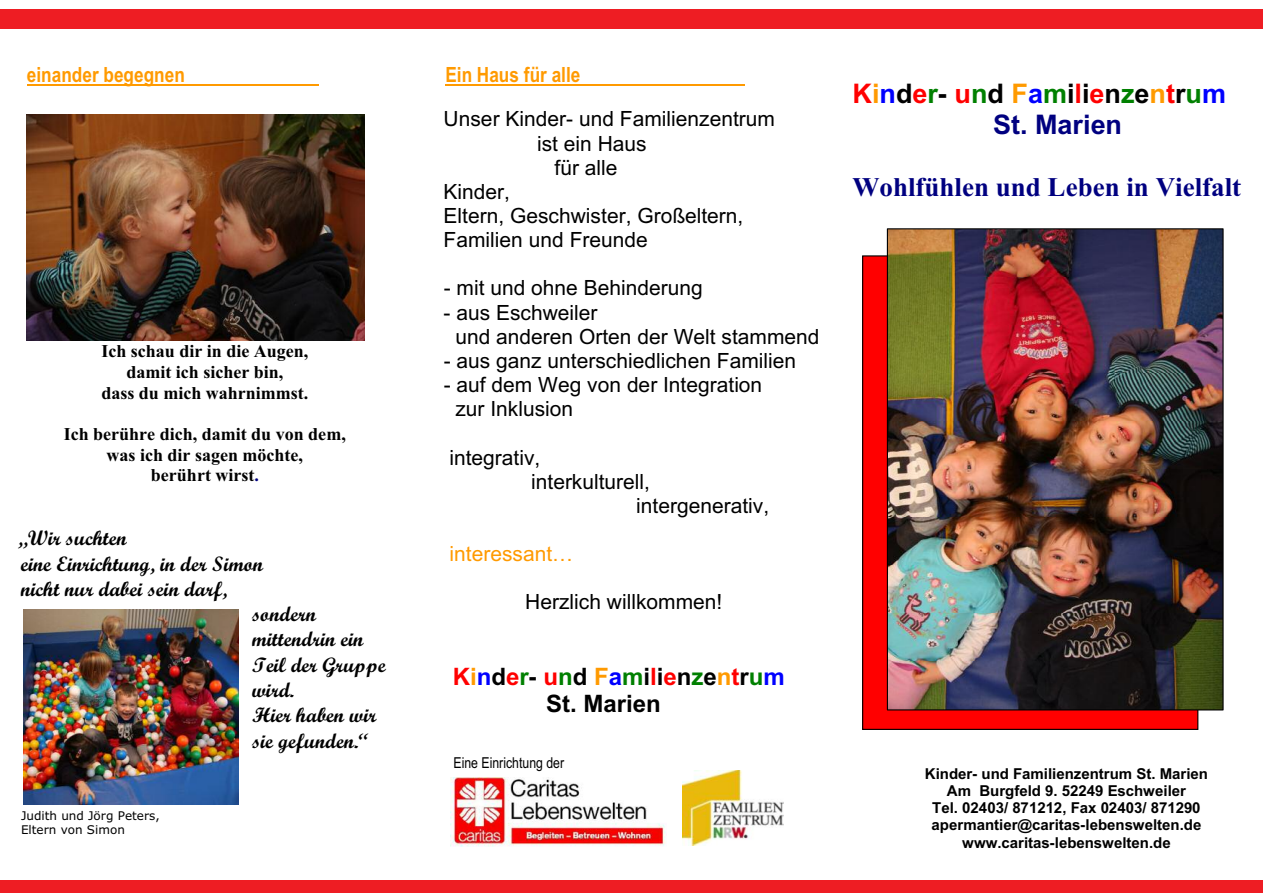
<style>
.page{position:relative;width:1263px;height:893px;background:#fff}
.page>*{position:absolute;margin:0;border:0;box-sizing:border-box;transform-origin:0 0}
.t1{font:27px/31px "Arial Bold+T42+ECNUVM";color:#000080}
.t2{font:27px "Times New Roman Bold+T42+TWOTZQ";color:#000080}
.t3{font:24px/27.6px "Arial Bold+T42+ECNUVM";color:#000}
.t4{font:21px/24.2px "Arial+T42+VFLKJO";color:#000}
.t5{font:21px "Script MT Bold+T42+HOKABT";color:#000}
.t6{font:21px "Arial Narrow Bold+T42+KBMEDS";color:#ff9a00}
.t7{font:21px "Arial+T42+VFLKJO";color:#ff9a00}
.t8{font:18px/20.7px "Times New Roman Bold+T42+TWOTZQ";color:#000;text-align:center}
.t9{font:15px/17.2px "Arial Bold+T42+ECNUVM";color:#000;text-align:center}
.t10{font:15px "Arial Narrow+T42+JUDEDJ";color:#000}
.t11{font:12px/14.5px "Verdana+T42+QCDOFK";color:#000}
.s1{color:#000080}
.s2{color:#f00}
.s3{color:#ff9a00}
.s4{color:#00f}
.s5{color:#008000}
.s6{color:#000}
</style>
<div class="page">
<img style="left:451px;top:778px;width:215px;height:68px">
<img style="left:24px;top:610px;width:215px;height:194px">
<hr style="left:27px;top:84px;width:292px;height:1px;background:#ff9a00">
<img style="left:26px;top:114px;width:339px;height:227px">
<hr style="left:445px;top:84px;width:300px;height:1px;background:#ff9a00">
<img style="left:683px;top:771px;width:100px;height:74px">
<div style="left:863px;top:256px;width:335px;height:473px;background:#f00"></div>
<img style="left:889px;top:230px;width:332px;height:478px">
<div style="left:887px;top:228px;width:336px;height:482px;border:1px solid #000"></div>
<div style="left:0;top:10px;width:1263px;height:19px;background:#ee1d23"></div>
<div style="left:0;top:880px;width:1263px;height:13px;background:#ee1d23"></div>
<p class="t6" style="left:27px;top:58px;width:159px">einander begegnen</p>
<p class="t8" style="left:101px;top:340px;width:208px">Ich schau dir in die Augen, damit ich sicher bin,<br>dass du mich wahrnimmst.</p>
<p class="t8" style="left:64px;top:423px;width:284px">Ich berühre dich, damit du von dem, was ich dir sagen möchte,<br>berührt wirst<span class="s1">.</span></p>
<p class="t5" style="left:18px;top:525px;width:110px">„Wir suchten</p>
<p class="t5" style="left:21px;top:551px;width:244px">eine Einrichtung, in der Simon</p>
<p class="t5" style="left:21px;top:576px;width:208px">nicht nur dabei sein darf,</p>
<p class="t5" style="left:252px;top:601px;width:66px">sondern</p>
<p class="t5" style="left:252px;top:626px;width:113px">mittendrin ein</p>
<p class="t5" style="left:252px;top:652px;width:135px">Teil der Gruppe</p>
<p class="t5" style="left:252px;top:677px;width:43px">wird.</p>
<p class="t5" style="left:252px;top:702px;width:126px">Hier haben wir</p>
<p class="t5" style="left:252px;top:728px;width:118px">sie gefunden.“</p>
<p class="t11" style="left:21px;top:808px;width:140px">Judith und Jörg Peters,<br>Eltern von Simon</p>
<p class="t6" style="left:445px;top:58px;width:136px">Ein Haus für alle</p>
<p class="t4" style="left:444px;top:107px;width:333px">Unser Kinder- und Familienzentrum</p>
<p class="t4" style="left:537px;top:131px;width:111px">ist ein Haus</p>
<p class="t4" style="left:554px;top:156px;width:64px">für alle</p>
<p class="t4" style="left:444px;top:180px;width:68px">Kinder,</p>
<p class="t4" style="left:444px;top:204px;width:301px">Eltern, Geschwister, Großeltern,</p>
<p class="t4" style="left:444px;top:228px;width:206px">Familien und Freunde</p>
<p class="t4" style="left:444px;top:276px;width:261px">- mit und ohne Behinderung</p>
<p class="t4" style="left:455px;top:300px;width:366px;text-indent:-12px">- aus Eschweiler<br>und anderen Orten der Welt stammend</p>
<p class="t4" style="left:444px;top:349px;width:354px">- aus ganz unterschiedlichen Familien</p>
<p class="t4" style="left:455px;top:373px;width:308px;text-indent:-12px">- auf dem Weg von der Integration zur Inklusion</p>
<p class="t4" style="left:449px;top:445px;width:93px">integrativ,</p>
<p class="t4" style="left:531px;top:469px;width:120px">interkulturell,</p>
<p class="t4" style="left:636px;top:494px;width:135px">intergenerativ,</p>
<p class="t7" style="left:449px;top:540px;width:125px">interessant…</p>
<p class="t4" style="left:525px;top:590px;width:199px">Herzlich willkommen!</p>
<p class="t3" style="left:546px;top:663px;width:240px;text-indent:-93px"><span class="s2">K</span><span class="s3">i</span><span class="s4">n</span>d<span class="s2">e</span><span class="s5">r</span>- <span class="s2">u</span><span class="s5">n</span>d <span class="s3">F</span><span class="s4">a</span><span class="s5">m</span>i<span class="s2">l</span>i<span class="s2">e</span>n<span class="s5">z</span>e<span class="s3">n</span><span class="s2">t</span>r<span class="s5">u</span><span class="s4">m<br></span>St. Marien</p>
<p class="t10" style="left:453px;top:751px;width:112px">Eine Einrichtung der</p>
<p class="t1" style="left:993px;top:79px;width:234px;text-indent:-141px"><span class="s2">K</span><span class="s3">i</span><span class="s4">n</span><span class="s6">d</span><span class="s2">e</span><span class="s5">r</span><span class="s6">-</span> <span class="s2">u</span><span class="s5">n</span><span class="s6">d</span> <span class="s3">F</span><span class="s4">a</span><span class="s5">m</span><span class="s6">i</span><span class="s2">l</span><span class="s6">i</span><span class="s2">e</span><span class="s6">n</span><span class="s5">z</span><span class="s6">e</span><span class="s3">n</span><span class="s2">t</span><span class="s6">r</span><span class="s5">u</span><span class="s4">m<br></span>St. Marien</p>
<p class="t2" style="left:852px;top:168px;width:390px">Wohlfühlen und Leben in Vielfalt</p>
<p class="t9" style="left:925px;top:765px;width:285px">Kinder- und Familienzentrum St. Marien Am Burgfeld 9. 52249 Eschweiler<br>Tel. 02403/ 871212, Fax 02403/ 871290 apermantier@caritas-lebenswelten.de www.caritas-lebenswelten.de</p>
</div>
